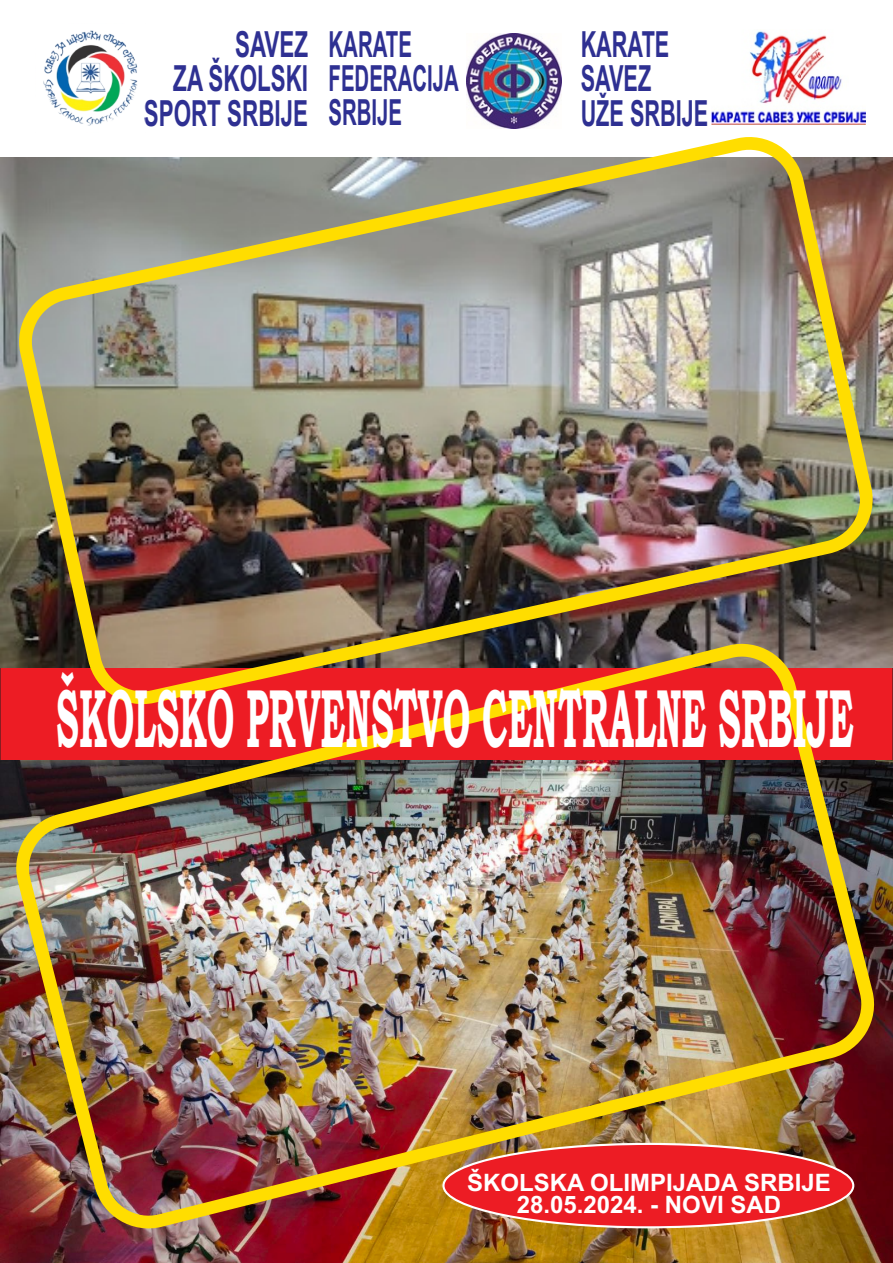
<style>
.page{position:relative;width:893px;height:1263px;background:#fff}
.page>*{position:absolute;margin:0;border:0;box-sizing:border-box;transform-origin:0 0}
.t1{font:700 83.1px "Bookman Old Style";color:#fff;scale:.42 1}
.t2{font:700 36px/34.2px "Arial";color:#2e3092;text-align:right;scale:.62 1}
.t3{font:700 36px/34.2px "Arial";color:#2e3092;scale:.57 1}
.t4{font:700 36px/34.2px "Arial";color:#2e3092;scale:.6 1}
.t5{font:700 24px/21.8px "Arial";color:#fff;text-align:center}
</style>
<div class="page">
<img style="left:0;top:761px;width:893px;height:502px">
<img style="left:6px;top:124px;width:880px;height:506px">
<img style="left:2px;top:630px;width:886px;height:612px">
<div style="left:442px;top:1143px;width:412px;height:85px;background:#ed1c24;border:2px solid #fff;border-radius:50%"></div>
<img style="left:467px;top:33px;width:95px;height:95px">
<img style="left:36px;top:30px;width:109px;height:102px">
<img style="left:712px;top:31px;width:154px;height:93px">
<h2 class="t2" style="left:144px;top:31px;width:267px">SAVEZ<br>ZA ŠKOLSKI<br>SPORT SRBIJE</h2>
<h2 class="t3" style="left:329px;top:31px;width:230px">KARATE<br>FEDERACIJA<br>SRBIJE</h2>
<h2 class="t4" style="left:581px;top:31px;width:214px">KARATE<br>SAVEZ<br>UŽE SRBIJE</h2>
<h1 class="t1" style="left:56px;top:687px;width:1900px">ŠKOLSKO PRVENSTVO CENTRALNE SRBIJE</h1>
<p class="t5" style="left:467px;top:1174px;width:365px">ŠKOLSKA OLIMPIJADA SRBIJE<br>28.05.2024. - NOVI SAD</p>
</div>
